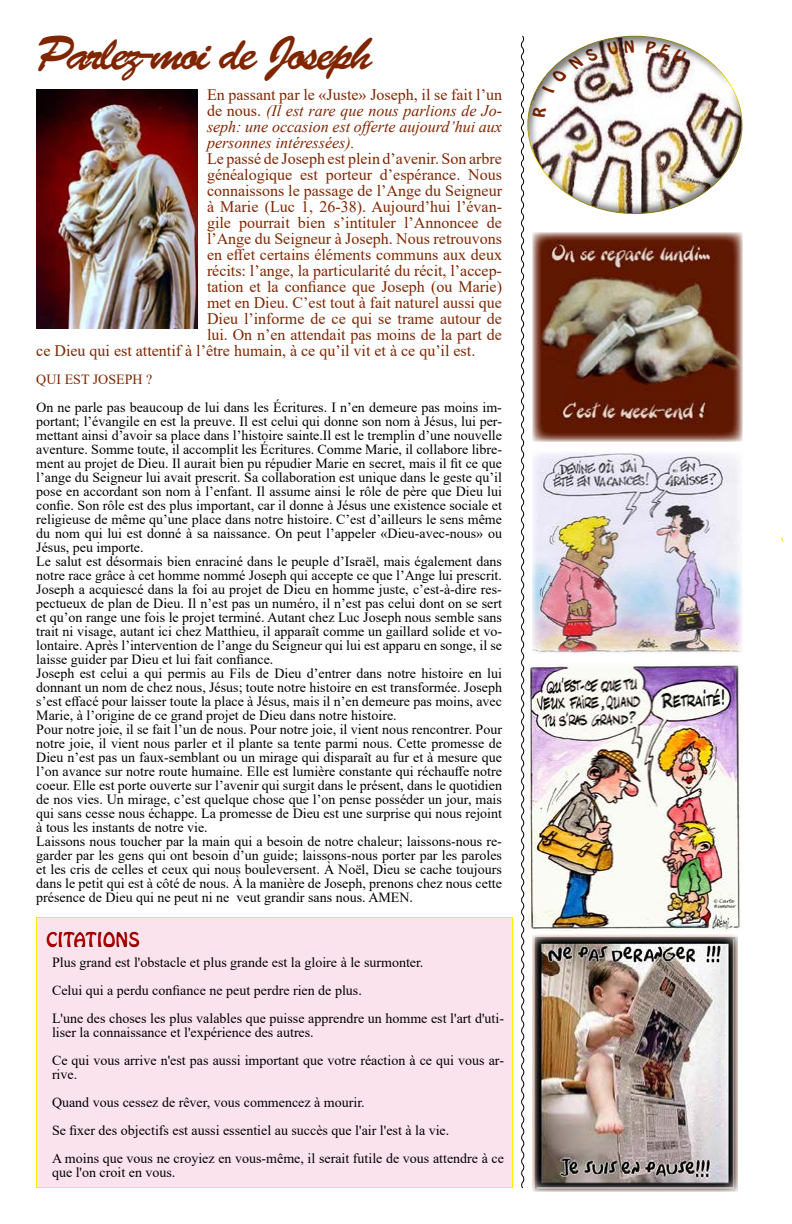
<style>
.page{position:relative;width:792px;height:1224px;background:#fff}
.page>*{position:absolute;margin:0;border:0;box-sizing:border-box;transform-origin:0 0}
.t1{font:48px "Brush Script Std";letter-spacing:-.075em;color:#7f2600}
.t2{font:18px "Hobo Std";color:#c00000}
.t3{font:16px "Times New Roman";color:#7f2600}
.t4{font:italic 16px/16px "Times New Roman";color:#7f2600;text-align:justify}
.t5{font:14px/14px "Times New Roman";color:#000}
.t6{font:14px "Times New Roman";color:#7f2600}
.s1{font-style:normal}
</style>
<div class="page">
<svg style="left:521px;top:227px;width:4px;height:962px"></svg>
<div style="left:517px;top:23px;width:236px;height:204px;background:#000;opacity:.5"></div>
<div style="left:36px;top:917px;width:477px;height:271px;background:#fbe3ee;border:1px solid #ffed00"></div>
<div style="left:37px;top:924px;width:113px;height:35px;background:#000;opacity:.5"></div>
<img style="left:36px;top:90px;width:162px;height:238px">
<img style="left:533px;top:232px;width:209px;height:210px">
<img style="left:533px;top:453px;width:209px;height:200px">
<img style="left:527px;top:664px;width:213px;height:268px">
<img style="left:533px;top:934px;width:205px;height:257px">
<svg style="left:532px;top:107px;width:15px;height:10px"></svg>
<svg style="left:541px;top:48px;width:58px;height:46px"></svg>
<svg style="left:607px;top:40px;width:27px;height:16px"></svg>
<svg style="left:646px;top:41px;width:41px;height:22px"></svg>
<h1 class="t1" style="left:36px;top:26px;width:338px">Parlez-moi de Joseph</h1>
<p class="t4" style="left:207px;top:86px;width:297px"><span class="s1">En passant par le «Juste» Joseph, il se fait l’un de nous.</span> (Il est rare que nous parlions de Jo&shy;seph: une occasion est offerte aujourd’hui aux personnes intéressées).</p>
<p class="t3" style="left:207px;top:147px;width:297px">Le passé de Joseph est plein d’avenir. Son arbre</p>
<p class="t3" style="left:207px;top:163px;width:297px">généalogique est porteur d’espérance. Nous</p>
<p class="t3" style="left:207px;top:179px;width:297px">connaissons le passage de l’Ange du Seigneur</p>
<p class="t3" style="left:207px;top:195px;width:297px">à Marie (Luc 1, 26-38). Aujourd’hui l’évan-</p>
<p class="t3" style="left:207px;top:211px;width:297px">gile pourrait bien s’intituler l’Annoncee de</p>
<p class="t3" style="left:207px;top:227px;width:297px">l’Ange du Seigneur à Joseph. Nous retrouvons</p>
<p class="t3" style="left:207px;top:243px;width:297px">en effet certains éléments communs aux deux</p>
<p class="t3" style="left:207px;top:259px;width:296px">récits: l’ange, la particularité du récit, l’accep-</p>
<p class="t3" style="left:207px;top:275px;width:297px">tation et la confiance que Joseph (ou Marie)</p>
<p class="t3" style="left:207px;top:291px;width:297px">met en Dieu. C’est tout à fait naturel aussi que</p>
<p class="t3" style="left:207px;top:307px;width:297px">Dieu l’informe de ce qui se trame autour de</p>
<p class="t3" style="left:207px;top:323px;width:296px">lui. On n’en attendait pas moins de la part de</p>
<p class="t3" style="left:36px;top:339px;width:441px">ce Dieu qui est attentif à l’être humain, à ce qu’il vit et à ce qu’il est.</p>
<p class="t6" style="left:36px;top:369px;width:118px">QUI EST JOSEPH ?</p>
<p class="t5" style="left:36px;top:400px;width:467px">On ne parle pas beaucoup de lui dans les Écritures. I n’en demeure pas moins im&shy;portant; l’évangile en est la preuve. Il est celui qui donne son nom à Jésus, lui per&shy;mettant ainsi d’avoir sa place dans l’histoire sainte.Il est le tremplin d’une nouvelle aventure. Somme toute, il accomplit les Écritures. Comme Marie, il collabore libre&shy;ment au projet de Dieu. Il aurait bien pu répudier Marie en secret, mais il fit ce que l’ange du Seigneur lui avait prescrit. Sa collaboration est unique dans le geste qu’il pose en accordant son nom à l’enfant. Il assume ainsi le rôle de père que Dieu lui confie. Son rôle est des plus important, car il donne à Jésus une existence sociale et religieuse de même qu’une place dans notre histoire. C’est d’ailleurs le sens même du nom qui lui est donné à sa naissance. On peut l’appeler «Dieu-avec-nous» ou Jésus, peu importe.<br>Le salut est désormais bien enraciné dans le peuple d’Israël, mais également dans notre race grâce à cet homme nommé Joseph qui accepte ce que l’Ange lui prescrit.<br>Joseph a acquiescé dans la foi au projet de Dieu en homme juste, c’est-à-dire res&shy;pectueux de plan de Dieu. Il n’est pas un numéro, il n’est pas celui dont on se sert et qu’on range une fois le projet terminé. Autant chez Luc Joseph nous semble sans trait ni visage, autant ici chez Matthieu, il apparaît comme un gaillard solide et vo&shy;lontaire. Après l’intervention de l’ange du Seigneur qui lui est apparu en songe, il se laisse guider par Dieu et lui fait confiance.<br>Joseph est celui a qui permis au Fils de Dieu d’entrer dans notre histoire en lui donnant un nom de chez nous, Jésus; toute notre histoire en est transformée. Joseph s’est effacé pour laisser toute la place à Jésus, mais il n’en demeure pas moins, avec Marie, à l’origine de ce grand projet de Dieu dans notre histoire.<br>Pour notre joie, il se fait l’un de nous. Pour notre joie, il vient nous rencontrer. Pour notre joie, il vient nous parler et il plante sa tente parmi nous. Cette promesse de Dieu n’est pas un faux-semblant ou un mirage qui disparaît au fur et à mesure que l’on avance sur notre route humaine. Elle est lumière constante qui réchauffe notre coeur. Elle est porte ouverte sur l’avenir qui surgit dans le présent, dans le quotidien de nos vies. Un mirage, c’est quelque chose que l’on pense posséder un jour, mais qui sans cesse nous échappe. La promesse de Dieu est une surprise qui nous rejoint à tous les instants de notre vie.<br>Laissons nous toucher par la main qui a besoin de notre chaleur; laissons-nous re&shy;garder par les gens qui ont besoin d’un guide; laissons-nous porter par les paroles et les cris de celles et ceux qui nous bouleversent. À Noël, Dieu se cache toujours dans le petit qui est à côté de nous. À la manière de Joseph, prenons chez nous cette présence de Dieu qui ne peut ni ne veut grandir sans nous. AMEN.</p>
<p class="t2" style="left:46px;top:928px;width:96px">CITATIONS</p>
<p class="t5" style="left:52px;top:948px;width:454px;line-height:28px">Plus grand est l'obstacle et plus grande est la gloire à le surmonter.<br>Celui qui a perdu confiance ne peut perdre rien de plus.<br>L'une des choses les plus valables que puisse apprendre un homme est l'art d'uti-</p>
<p class="t5" style="left:52px;top:1018px;width:454px;line-height:28px">liser la connaissance et l'expérience des autres.<br>Ce qui vous arrive n'est pas aussi important que votre réaction à ce qui vous ar-</p>
<p class="t5" style="left:52px;top:1060px;width:454px;line-height:28px">rive.<br>Quand vous cessez de rêver, vous commencez à mourir.<br>Se fixer des objectifs est aussi essentiel au succès que l'air l'est à la vie.<br>A moins que vous ne croyiez en vous-même, il serait futile de vous attendre à ce</p>
<p class="t5" style="left:52px;top:1165px;width:125px">que l'on croit en vous.</p>
</div>
